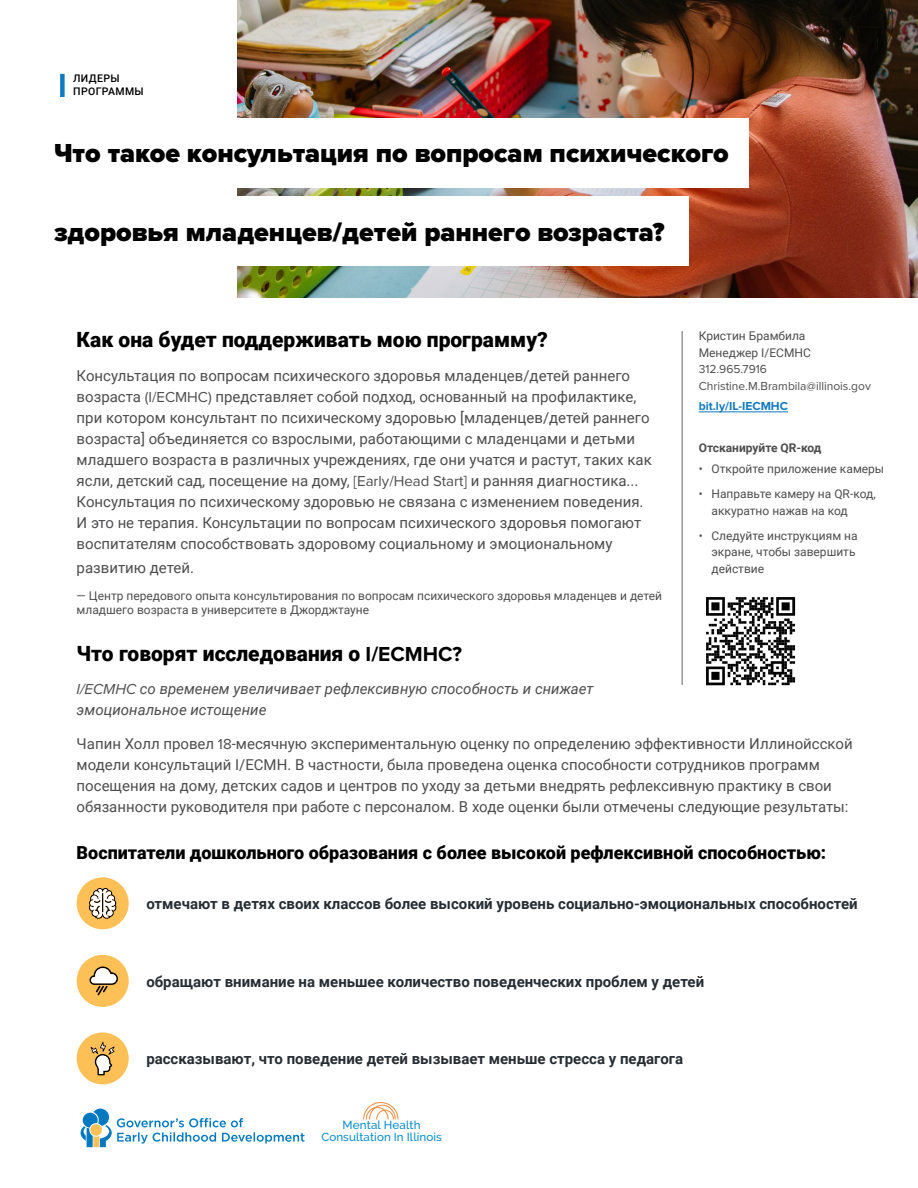
<style>
.page{position:relative;width:918px;height:1188px;background:#fff}
.page>*{position:absolute;margin:0;border:0;box-sizing:border-box;transform-origin:0 0}
.t1{font:900 27px "Proxima Nova";color:#000}
.t2{font:900 21px "Roboto";color:#000}
.t3{font:900 18px "Roboto";color:#000}
.t4{font:15px/21px "Roboto";color:#4d4d4f}
.t5{font:700 15px "Roboto";color:#262d33}
.t6{font:italic 15px/21px "Roboto";color:#4d4d4f}
.t7{font:12px/16.5px "Roboto";color:#4d4d4f}
.t8{font:12px/16.5px "Proxima Nova";color:#4d4d4f}
.t9{font:700 12px "Roboto";color:#4d4d4f}
.t10{font:700 12px "Proxima Nova";color:#1079bf}
.t11{font:500 11.55px/12.1px "Raleway";letter-spacing:.005em;color:#0a8dcb;text-align:center}
.t12{font:500 10.5px/12.6px "Roboto";letter-spacing:.035em;color:#000}
.s1{font-family:"Proxima Nova"}
.s2{font-family:"Proxima Nova";font-weight:700}
</style>
<div class="page">
<img style="left:238px;top:0;width:680px;height:298px">
<svg style="left:81px;top:1109px;width:224px;height:38px"></svg>
<div style="left:90px;top:1124px;width:12px;height:12px;background:#fdc057;border-radius:50%"></div>
<div style="left:0;top:119px;width:748px;height:69px;background:#fff"></div>
<div style="left:0;top:197px;width:689px;height:69px;background:#fff"></div>
<div style="left:60px;top:74px;width:5px;height:23px;background:#1079bf"></div>
<div style="left:77px;top:877px;width:52px;height:52px;background:#fdc057;border-radius:50%"></div>
<svg style="left:89px;top:888px;width:28px;height:31px"></svg>
<div style="left:77px;top:955px;width:52px;height:52px;background:#fdc057;border-radius:50%"></div>
<svg style="left:89px;top:966px;width:29px;height:29px"></svg>
<div style="left:77px;top:1032px;width:52px;height:52px;background:#fdc057;border-radius:50%"></div>
<svg style="left:91px;top:1042px;width:24px;height:43px"></svg>
<hr style="left:682px;top:331px;width:1px;height:354px;background:#636466">
<hr style="left:699px;top:412px;width:89px;height:1px;background:#1079bf">
<img style="left:706px;top:597px;width:90px;height:89px">
<svg style="left:363px;top:1102px;width:36px;height:18px"></svg>
<p class="t12" style="left:73px;top:72px;width:72px">ЛИДЕРЫ<br>ПРОГРАММЫ</p>
<h1 class="t1" style="left:54px;top:133px;width:676px">Что такое консультация по вопросам психического</h1>
<h1 class="t1" style="left:54px;top:212px;width:612px">здоровья младенцев/детей раннего возраста?</h1>
<h2 class="t2" style="left:77px;top:325px;width:473px">Как она будет поддерживать мою программу?</h2>
<p class="t4" style="left:77px;top:364px;width:577px">Консультация по вопросам психического здоровья младенцев/детей раннего возраста <span class="s1">(I/ECMHC)</span> представляет собой подход, основанный на профилактике, при котором консультант по психическому здоровью [младенцев/детей раннего возраста] объединяется со взрослыми, работающими с младенцами и детьми младшего возраста в различных учреждениях, где они учатся и растут, таких как ясли, детский сад, посещение на дому, <span class="s1">[Early/Head Start]</span> и ранняя диагностика...<br>Консультация по психическому здоровью не связана с изменением поведения.<br>И это не терапия. Консультации по вопросам психического здоровья помогают воспитателям способствовать здоровому социальному и эмоциональному</p>
<p class="t4" style="left:77px;top:556px;width:119px">развитию детей.</p>
<p class="t7" style="left:77px;top:588px;width:587px;line-height:14.4px">— Центр передового опыта консультирования по вопросам психического здоровья младенцев и детей младшего возраста в университете в Джорджтауне</p>
<h2 class="t2" style="left:77px;top:638px;width:387px">Что говорят исследования о <span class="s2">I/ECMHC?</span></h2>
<p class="t6" style="left:77px;top:678px;width:519px"><span class="s1">I/ECMHC</span> со временем увеличивает рефлексивную способность и снижает эмоциональное истощение</p>
<p class="t4" style="left:77px;top:733px;width:778px">Чапин Холл провел <span class="s1">18</span>-месячную экспериментальную оценку по определению эффективности Иллинойсской модели консультаций I/ECMH. В частности, была проведена оценка способности сотрудников программ посещения на дому, детских садов и центров по уходу за детьми внедрять рефлексивную практику в свои обязанности руководителя при работе с персоналом. В ходе оценки были отмечены следующие результаты:</p>
<p class="t3" style="left:77px;top:840px;width:751px">Воспитатели дошкольного образования с более высокой рефлексивной способностью:</p>
<p class="t5" style="left:146px;top:893px;width:713px">отмечают в детях своих классов более высокий уровень социально-эмоциональных способностей</p>
<p class="t7" style="left:699px;top:327px;width:114px">Кристин Брамбила<br>Менеджер I/ECMHC</p>
<p class="t8" style="left:699px;top:360px;width:174px">312.965.7916<br>Christine.М.Brambila@illinois.gov</p>
<p class="t10" style="left:699px;top:401px;width:91px">bit.ly/IL-IECMHC</p>
<p class="t9" style="left:699px;top:440px;width:124px">Отсканируйте QR-код</p>
<p class="t7" style="left:699px;top:460px;width:187px">• Откройте приложение камеры</p>
<p class="t7" style="left:712px;top:485px;width:166px;text-indent:-13px">• Направьте камеру на QR-код, аккуратно нажав на код</p>
<p class="t7" style="left:712px;top:527px;width:148px;text-indent:-13px">• Следуйте инструкциям на экране, чтобы завершить действие</p>
<p class="t5" style="left:146px;top:971px;width:559px">обращают внимание на меньшее количество поведенческих проблем у детей</p>
<p class="t5" style="left:146px;top:1048px;width:538px">рассказывают, что поведение детей вызывает меньше стресса у педагога</p>
<p class="t11" style="left:321px;top:1119px;width:122px">Mental Health<br>Consultation In Illinois</p>
</div>
